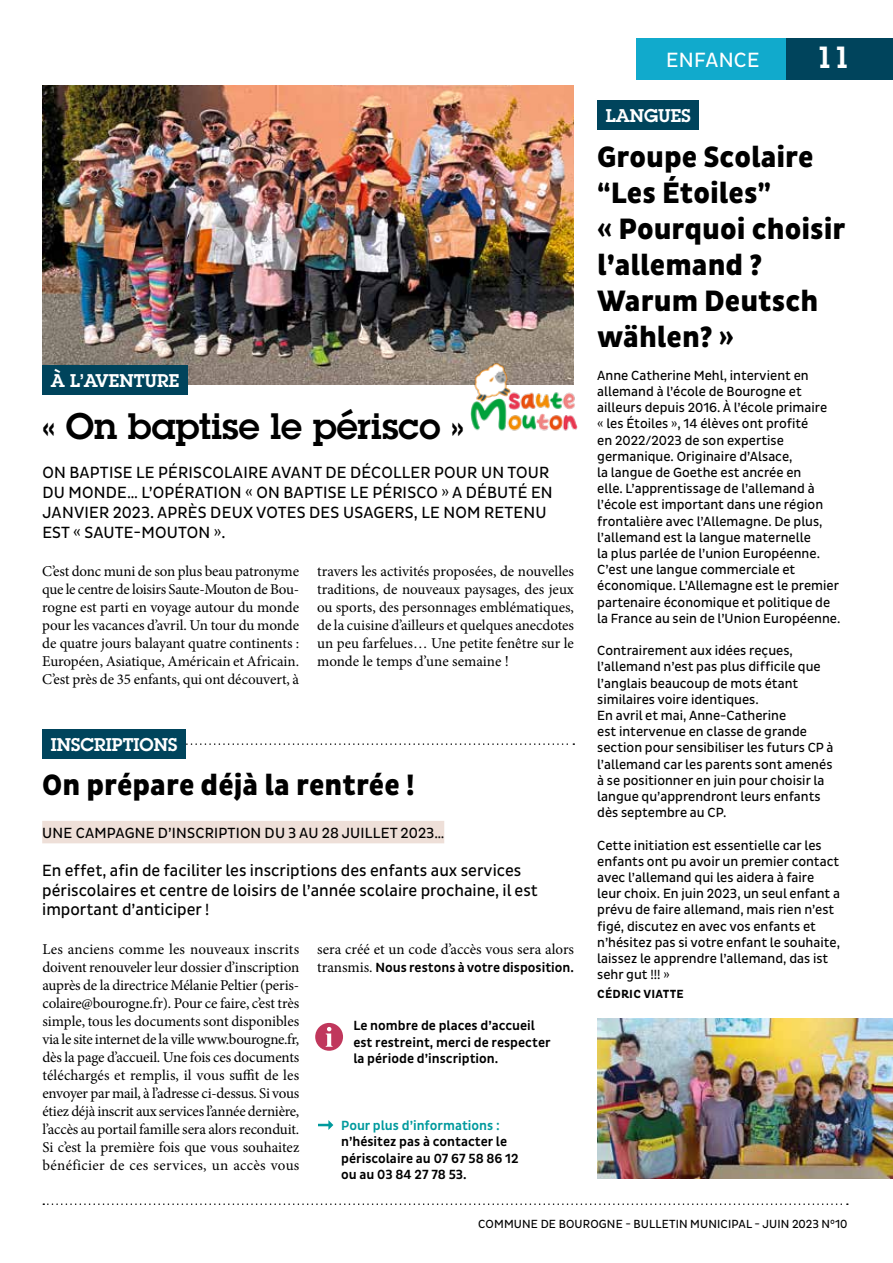
<style>
.page{position:relative;width:893px;height:1263px;background:#fff}
.page>*{position:absolute;margin:0;border:0;box-sizing:border-box;transform-origin:0 0}
.t1{font:600 36px "Lubalin Graph Std";color:#000}
.t2{font:800 30px/36px "Pluto Sans Cond";color:#000}
.t3{font:600 30px "Lubalin Graph Std";color:#fff}
.t4{font:21px "Pluto Sans Cond";letter-spacing:.015em;color:#fff}
.t5{font:600 18px "Lubalin Graph Std";color:#fff}
.t6{font:16.5px/19.8px "Pluto Sans Cond";color:#000}
.t7{font:15px/18px "Minion Pro";color:#000;text-align:justify}
.t8{font:15px "Pluto Sans Cond";letter-spacing:.015em;color:#000}
.t9{font:13.5px/16.2px "Pluto Sans Cond";color:#000}
.t10{font:500 13.5px/16.2px "Pluto Sans Cond";color:#000}
.t11{font:500 13.5px "Pluto Sans Cond";color:#009a9d}
.t12{font:12px "Pluto Sans Cond";letter-spacing:.015em;color:#000}
.t13{font:700 12px "Pluto Cond";letter-spacing:.015em;color:#000}
.s1{font-family:"Minion Pro";font-weight:400;font-size:15px}
</style>
<div class="page">
<img style="left:597px;top:1018px;width:296px;height:161px">
<img style="left:42px;top:85px;width:532px;height:299px">
<div style="left:636px;top:38px;width:151px;height:42px;background:#1ac"></div>
<div style="left:597px;top:101px;width:102px;height:29px;background:#00445c"></div>
<div style="left:42px;top:821px;width:402px;height:22px;background:#eedfd8"></div>
<svg style="left:318px;top:1120px;width:15px;height:10px"></svg>
<div style="left:42px;top:365px;width:146px;height:30px;background:#00445c"></div>
<div style="left:315px;top:1023px;width:28px;height:28px;background:#c0375c;border-radius:50%"></div>
<svg style="left:326px;top:1027px;width:7px;height:20px"></svg>
<svg style="left:186px;top:743px;width:388px;height:2px"></svg>
<div style="left:42px;top:729px;width:144px;height:30px;background:#00445c"></div>
<img style="left:455px;top:336px;width:123px;height:95px">
<svg style="left:43px;top:1203px;width:805px;height:2px"></svg>
<div style="left:787px;top:38px;width:106px;height:42px;background:#00445c"></div>
<h3 class="t4" style="left:666px;top:48px;width:95px">ENFANCE</h3>
<h2 class="t3" style="left:816px;top:37px;width:36px">11</h2>
<h3 class="t5" style="left:51px;top:369px;width:130px">À L’AVENTURE</h3>
<h1 class="t1" style="left:42px;top:402px;width:423px">« On baptise le périsco »</h1>
<p class="t6" style="left:42px;top:463px;width:512px">ON BAPTISE LE PÉRISCOLAIRE AVANT DE DÉCOLLER POUR UN TOUR DU MONDE… L’OPÉRATION « ON BAPTISE LE PÉRISCO » A DÉBUTÉ EN JANVIER 2023. APRÈS DEUX VOTES DES USAGERS, LE NOM RETENU EST « SAUTE-MOUTON ».</p>
<p class="t7" style="left:42px;top:562px;width:258px">C’est donc muni de son plus beau patronyme que le centre de loisirs Saute-Mouton de Bou&shy;rogne est parti en voyage autour du monde pour les vacances d’avril. Un tour du monde de quatre jours balayant quatre continents :<br>Européen, Asiatique, Américain et Africain.<br>C’est près de 35 enfants, qui ont découvert, à</p>
<p class="t7" style="left:317px;top:562px;width:258px">travers les activités proposées, de nouvelles traditions, de nouveaux paysages, des jeux ou sports, des personnages emblématiques, de la cuisine d’ailleurs et quelques anecdotes un peu farfelues… Une petite fenêtre sur le monde le temps d’une semaine !</p>
<h3 class="t5" style="left:51px;top:732px;width:128px">INSCRIPTIONS</h3>
<h2 class="t2" style="left:42px;top:768px;width:374px">On prépare déjà la rentrée !</h2>
<p class="t8" style="left:42px;top:824px;width:403px">UNE CAMPAGNE D’INSCRIPTION DU 3 AU 28 JUILLET 2023…</p>
<p class="t6" style="left:42px;top:861px;width:497px">En effet, afin de faciliter les inscriptions des enfants aux services périscolaires et centre de loisirs de l’année scolaire prochaine, il est important d’anticiper !</p>
<p class="t7" style="left:43px;top:940px;width:258px">Les anciens comme les nouveaux inscrits doivent renouveler leur dossier d’inscription auprès de la directrice Mélanie Peltier (peris&shy;colaire@bourogne.fr). Pour ce faire, c’est très simple, tous les documents sont disponibles via le site internet de la ville www.bourogne.fr, dès la page d’accueil. Une fois ces documents téléchargés et remplis, il vous suffit de les envoyer par mail, à l’adresse ci-dessus. Si vous étiez déjà inscrit aux services l’année dernière, l’accès au portail famille sera alors reconduit.<br>Si c’est la première fois que vous souhaitez bénéficier de ces services, un accès vous</p>
<p class="t7" style="left:317px;top:940px;width:258px">sera créé et un code d’accès vous sera alors</p>
<p class="t10" style="left:317px;top:960px;width:258px"><span class="s1">transmis.</span> Nous restons à votre disposition.</p>
<p class="t10" style="left:353px;top:1018px;width:199px">Le nombre de places d’accueil est restreint, merci de respecter la période d’inscription.</p>
<p class="t11" style="left:341px;top:1118px;width:160px">Pour plus d’informations :</p>
<p class="t10" style="left:341px;top:1134px;width:179px">n’hésitez pas à contacter le périscolaire au 07 67 58 86 12 ou au 03 84 27 78 53.</p>
<h3 class="t5" style="left:606px;top:104px;width:86px">LANGUES</h3>
<h2 class="t2" style="left:597px;top:139px;width:250px">Groupe Scolaire “Les Étoiles”<br>« Pourquoi choisir l’allemand ?<br>Warum Deutsch wählen? »</h2>
<p class="t9" style="left:597px;top:367px;width:245px">Anne Catherine Mehl, intervient en allemand à l’école de Bourogne et ailleurs depuis 2016. À l’école primaire<br>« les Étoiles », 14 élèves ont profité<br>en 2022/2023 de son expertise germanique. Originaire d’Alsace,<br>la langue de Goethe est ancrée en<br>elle. L’apprentissage de l’allemand à l’école est important dans une région frontalière avec l’Allemagne. De plus, l’allemand est la langue maternelle<br>la plus parlée de l’union Européenne.<br>C’est une langue commerciale et économique. L’Allemagne est le premier partenaire économique et politique de la France au sein de l’Union Européenne.</p>
<p class="t9" style="left:597px;top:643px;width:238px">Contrairement aux idées reçues, l’allemand n’est pas plus difficile que l’anglais beaucoup de mots étant similaires voire identiques.<br>En avril et mai, Anne-Catherine<br>est intervenue en classe de grande section pour sensibiliser les futurs CP à l’allemand car les parents sont amenés à se positionner en juin pour choisir la langue qu’apprendront leurs enfants dès septembre au CP.</p>
<p class="t9" style="left:597px;top:837px;width:244px">Cette initiation est essentielle car les enfants ont pu avoir un premier contact avec l’allemand qui les aidera à faire leur choix. En juin 2023, un seul enfant a prévu de faire allemand, mais rien n’est figé, discutez en avec vos enfants et n’hésitez pas si votre enfant le souhaite, laissez le apprendre l’allemand, das ist sehr gut !!! »</p>
<p class="t13" style="left:597px;top:987px;width:88px">CÉDRIC VIATTE</p>
<p class="t12" style="left:478px;top:1217px;width:371px">COMMUNE DE BOUROGNE - BULLETIN MUNICIPAL - JUIN 2023 N°10</p>
</div>
